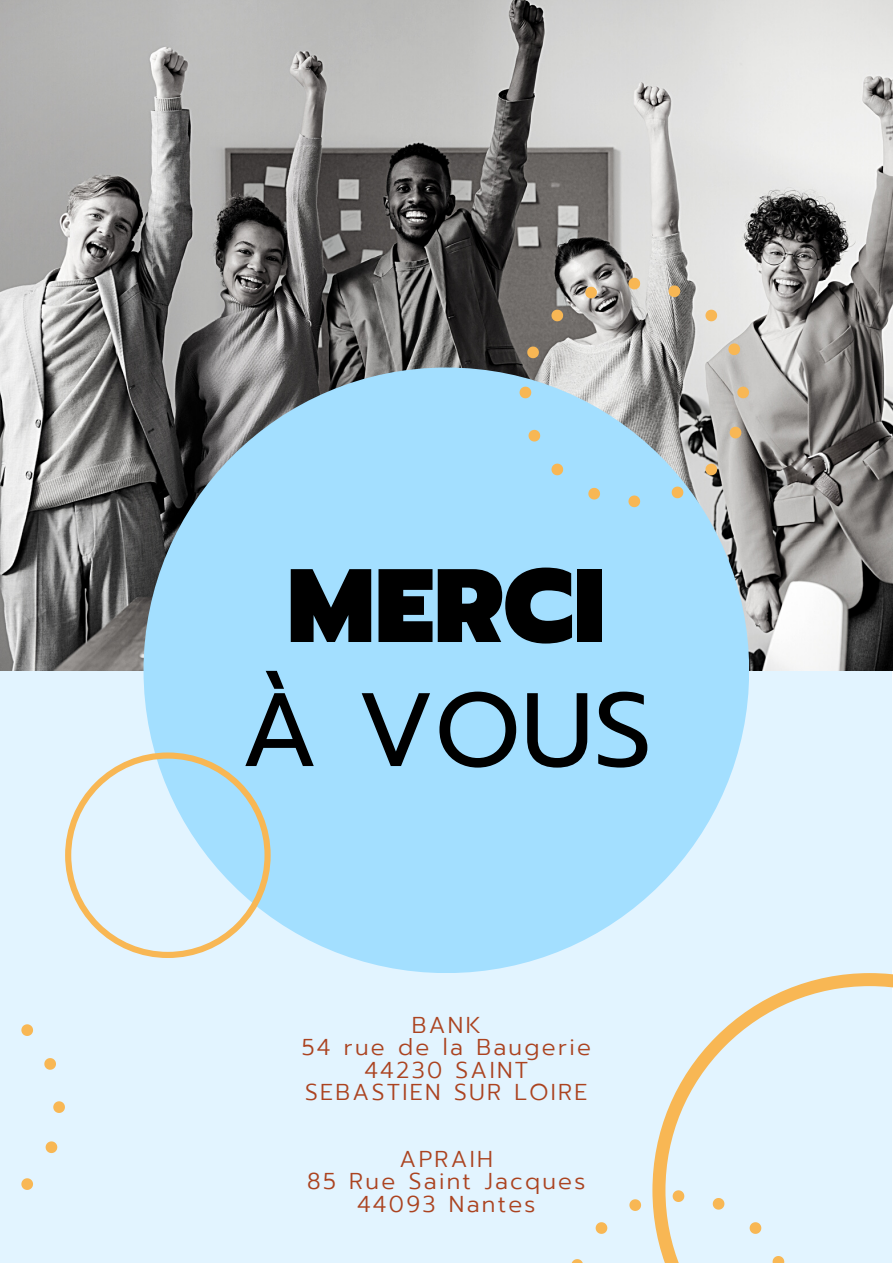
<style>
.page{position:relative;width:893px;height:1264px;background:#fff}
.page>*{position:absolute;margin:0;border:0;box-sizing:border-box;transform-origin:0 0}
.t1{font:900 104.25px "Prompt";color:#000}
.t2{font:104.25px "Prompt";color:#000}
.t3{font:300 22.8px/22.5px "Prompt";letter-spacing:.1em;color:#ab4320;text-align:center}
</style>
<div class="page">
<div style="left:0;top:670px;width:891px;height:592px;background:#e2f4ff"></div>
<img style="left:0;top:0;width:892px;height:670px">
<div style="left:143px;top:367px;width:606px;height:606px;background:#a3dfff;border-radius:50%"></div>
<svg style="left:65px;top:752px;width:205px;height:205px"></svg>
<svg style="left:652px;top:973px;width:240px;height:289px"></svg>
<svg style="left:519px;top:278px;width:230px;height:229px"></svg>
<svg style="left:572px;top:1190px;width:221px;height:72px"></svg>
<svg style="left:21px;top:1024px;width:44px;height:166px"></svg>
<h1 class="t1" style="left:287px;top:528px;width:320px">MERCI</h1>
<h1 class="t2" style="left:241px;top:652px;width:413px">À VOUS</h1>
<p class="t3" style="left:301px;top:1014px;width:291px">BANK<br>54 rue de la Baugerie<br>44230 SAINT<br>SEBASTIEN SUR LOIRE</p>
<p class="t3" style="left:307px;top:1148px;width:280px">APRAIH<br>85 Rue Saint Jacques<br>44093 Nantes</p>
</div>
